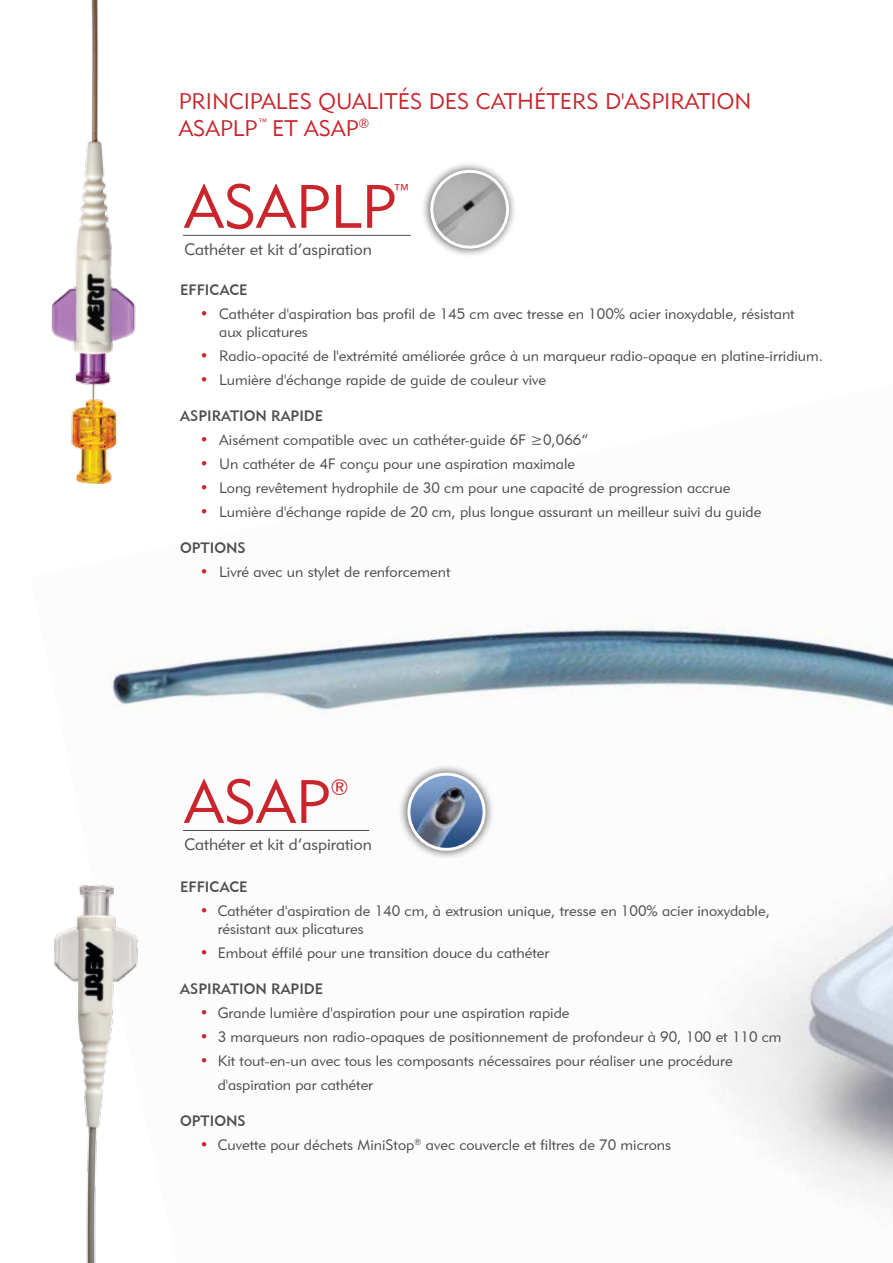
<style>
.page{position:relative;width:893px;height:1263px;background:#fff}
.page>*{position:absolute;margin:0;border:0;box-sizing:border-box;transform-origin:0 0}
.t1{font:60.45px "Geometric 415 BT Lite A";color:#c9252c}
.t2{font:23.55px "Geometric 415 BT Lite A";color:#c9252c}
.t3{font:22.5px/27px "Geometric 415 BT Lite A";color:#c9252c}
.t4{font:21.9px "Geometric 415 BT Lite A";color:#c9252c}
.t5{font:16.5px "Geometric 415 BT Lite A";color:#4d4d4f}
.t6{font:15px/18px "Geometric 415 BT Lite A";color:#4d4d4f}
.t7{font:15px "Geometric 415 BT Medium A";color:#4d4d4f}
.s1{color:#c9252c}
</style>
<div class="page">
<img style="left:101px;top:622px;width:792px;height:586px">
<div style="left:398px;top:763px;width:97px;height:97px;background:#000;opacity:.75"></div>
<img style="left:409px;top:774px;width:75px;height:75px;border-radius:38px">
<div style="left:407px;top:773px;width:79px;height:78px;border:3px solid #fff;border-radius:50%"></div>
<svg style="left:403px;top:164px;width:112px;height:92px"></svg>
<img style="left:54px;top:760px;width:240px;height:503px">
<img style="left:51px;top:0;width:235px;height:484px">
<hr style="left:183px;top:235px;width:228px;height:1px;background:#4d4d4f">
<hr style="left:183px;top:830px;width:186px;height:1px;background:#4d4d4f">
<h3 class="t3" style="left:179px;top:87px;width:574px">PRINCIPALES QUALITÉS DES CATHÉTERS D'ASPIRATION<br>ASAPLP<sup>™</sup> ET ASAP<sup>®</sup></h3>
<h1 class="t1" style="left:184px;top:170px;width:213px">ASAPLP</h1>
<h2 class="t2" style="left:392px;top:178px;width:21px">™</h2>
<p class="t5" style="left:184px;top:239px;width:189px">Cathéter et kit d’aspiration</p>
<p class="t7" style="left:180px;top:280px;width:69px">EFFICACE</p>
<p class="t6" style="left:219px;top:304px;width:577px;text-indent:-19px"><span class="s1">•</span> Cathéter d'aspiration bas profil de 145 cm avec tresse en 100% acier inoxydable, résistant aux plicatures</p>
<p class="t6" style="left:200px;top:346px;width:625px"><span class="s1">•</span> Radio-opacité de l'extrémité améliorée grâce à un marqueur radio-opaque en platine-irridium.</p>
<p class="t6" style="left:200px;top:370px;width:348px"><span class="s1">•</span> Lumière d'échange rapide de guide de couleur vive</p>
<p class="t7" style="left:180px;top:406px;width:144px">ASPIRATION RAPIDE</p>
<p class="t6" style="left:200px;top:430px;width:390px"><span class="s1">•</span> Aisément compatible avec un cathéter-guide 6F ≥0,066”</p>
<p class="t6" style="left:200px;top:454px;width:377px"><span class="s1">•</span> Un cathéter de 4F conçu pour une aspiration maximale</p>
<p class="t6" style="left:200px;top:478px;width:532px"><span class="s1">•</span> Long revêtement hydrophile de 30 cm pour une capacité de progression accrue</p>
<p class="t6" style="left:200px;top:502px;width:563px"><span class="s1">•</span> Lumière d'échange rapide de 20 cm, plus longue assurant un meilleur suivi du guide</p>
<p class="t7" style="left:180px;top:538px;width:67px">OPTIONS</p>
<p class="t6" style="left:200px;top:562px;width:252px"><span class="s1">•</span> Livré avec un stylet de renforcement</p>
<h1 class="t1" style="left:184px;top:765px;width:147px">ASAP</h1>
<h3 class="t4" style="left:330px;top:774px;width:20px">®</h3>
<p class="t5" style="left:184px;top:834px;width:189px">Cathéter et kit d’aspiration</p>
<p class="t7" style="left:180px;top:877px;width:69px">EFFICACE</p>
<p class="t6" style="left:218px;top:901px;width:554px;text-indent:-18px"><span class="s1">•</span> Cathéter d'aspiration de 140 cm, à extrusion unique, tresse en 100% acier inoxydable, résistant aux plicatures</p>
<p class="t6" style="left:200px;top:943px;width:351px"><span class="s1">•</span> Embout éffilé pour une transition douce du cathéter</p>
<p class="t7" style="left:180px;top:979px;width:144px">ASPIRATION RAPIDE</p>
<p class="t6" style="left:200px;top:1003px;width:371px"><span class="s1">•</span> Grande lumière d'aspiration pour une aspiration rapide</p>
<p class="t6" style="left:200px;top:1027px;width:583px"><span class="s1">•</span> 3 marqueurs non radio-opaques de positionnement de profondeur à 90, 100 et 110 cm</p>
<p class="t6" style="left:218px;top:1048px;width:517px;line-height:24px;text-indent:-18px"><span class="s1">•</span> Kit tout-en-un avec tous les composants nécessaires pour réaliser une procédure d'aspiration par cathéter</p>
<p class="t7" style="left:180px;top:1111px;width:67px">OPTIONS</p>
<p class="t6" style="left:200px;top:1135px;width:473px"><span class="s1">•</span> Cuvette pour déchets MiniStop<sup>®</sup> avec couvercle et filtres de 70 microns</p>
</div>
